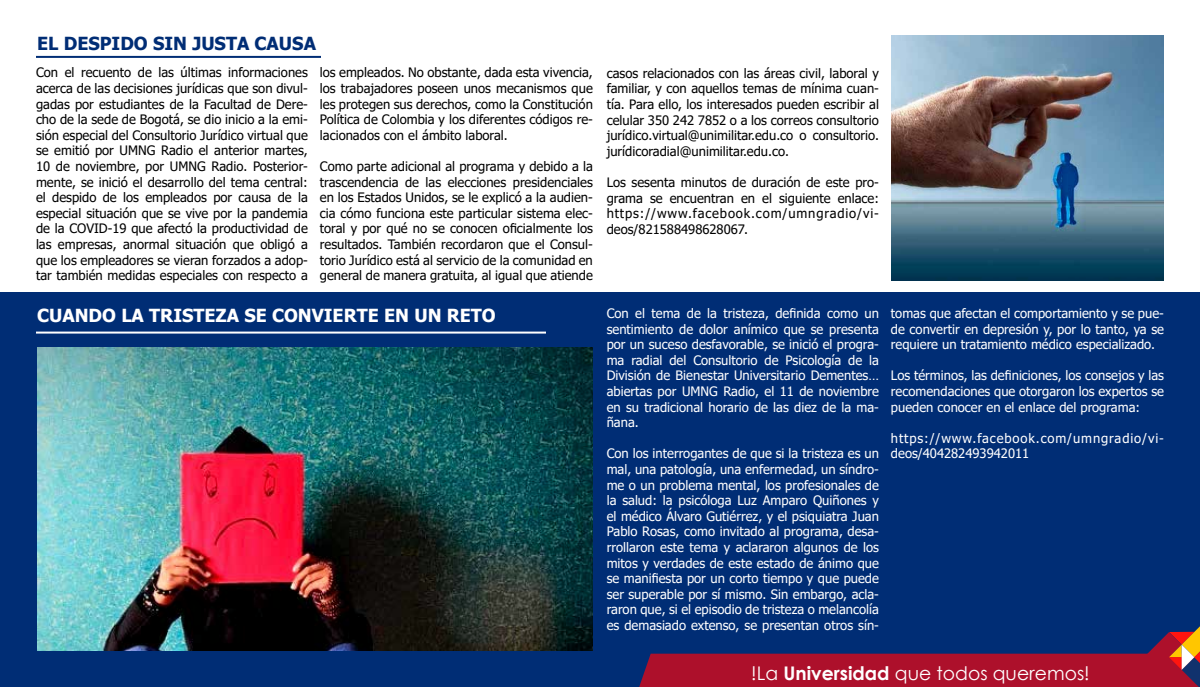
<style>
.page{position:relative;width:1200px;height:687px;background:#fff}
.page>*{position:absolute;margin:0;border:0;box-sizing:border-box;transform-origin:0 0}
.t1{font:18.8px "Century Gothic";color:#fff}
.t2{font:700 18px "Tahoma";color:#fff}
.t3{font:700 18px "Tahoma";color:#002d75}
.t4{font:13px/15.6px "Tahoma";color:#000;text-align:justify}
.t5{font:13px/15.6px "Tahoma";color:#fff;text-align:justify}
.t6{font:13px/15.6px "Tahoma";letter-spacing:.065em;color:#fff}
.s1{font-weight:700}
</style>
<div class="page">
<hr style="left:36px;top:56px;width:285px;height:2px;background:#002d75">
<div style="left:0;top:293px;width:1200px;height:394px;background:#002d75"></div>
<svg style="left:639px;top:626px;width:561px;height:61px"></svg>
<hr style="left:36px;top:332px;width:510px;height:2px;background:#fff">
<img style="left:891px;top:35px;width:273px;height:246px">
<img style="left:37px;top:348px;width:556px;height:303px">
<h2 class="t3" style="left:37px;top:31px;width:280px">EL DESPIDO SIN JUSTA CAUSA</h2>
<p class="t4" style="left:36px;top:66px;width:273px">Con el recuento de las últimas informaciones acerca de las decisiones jurídicas que son divul&shy;gadas por estudiantes de la Facultad de Dere&shy;cho de la sede de Bogotá, se dio inicio a la emi&shy;sión especial del Consultorio Jurídico virtual que se emitió por UMNG Radio el anterior martes, 10 de noviembre, por UMNG Radio. Posterior&shy;mente, se inició el desarrollo del tema central: el despido de los empleados por causa de la especial situación que se vive por la pandemia de la COVID-19 que afectó la productividad de las empresas, anormal situación que obligó a que los empleadores se vieran forzados a adop&shy;tar también medidas especiales con respecto a</p>
<p class="t4" style="left:320px;top:66px;width:275px">los empleados. No obstante, dada esta vivencia, los trabajadores poseen unos mecanismos que les protegen sus derechos, como la Constitución Política de Colombia y los diferentes códigos re&shy;lacionados con el ámbito laboral.</p>
<p class="t4" style="left:320px;top:159px;width:275px">Como parte adicional al programa y debido a la trascendencia de las elecciones presidenciales en los Estados Unidos, se le explicó a la audien&shy;cia cómo funciona este particular sistema elec&shy;toral y por qué no se conocen oficialmente los resultados. También recordaron que el Consul&shy;torio Jurídico está al servicio de la comunidad en general de manera gratuita, al igual que atiende</p>
<p class="t4" style="left:607px;top:66px;width:274px">casos relacionados con las áreas civil, laboral y familiar, y con aquellos temas de mínima cuan&shy;tía. Para ello, los interesados pueden escribir al celular 350 242 7852 o a los correos consultorio jurídico.virtual@unimilitar.edu.co o consultorio. jurídicoradial@unimilitar.edu.co.</p>
<p class="t4" style="left:607px;top:175px;width:274px">Los sesenta minutos de duración de este pro&shy;grama se encuentran en el siguiente enlace: https://www.facebook.com/umngradio/vi&shy;deos/821588498628067.</p>
<h2 class="t2" style="left:37px;top:303px;width:460px">CUANDO LA TRISTEZA SE CONVIERTE EN UN RETO</h2>
<p class="t5" style="left:607px;top:306px;width:274px">Con el tema de la tristeza, definida como un sentimiento de dolor anímico que se presenta por un suceso desfavorable, se inició el progra&shy;ma radial del Consultorio de Psicología de la División de Bienestar Universitario Dementes… abiertas por UMNG Radio, el 11 de noviembre en su tradicional horario de las diez de la ma&shy;ñana.</p>
<p class="t5" style="left:607px;top:447px;width:274px">Con los interrogantes de que si la tristeza es un mal, una patología, una enfermedad, un síndro&shy;me o un problema mental, los profesionales de la salud: la psicóloga Luz Amparo Quiñones y el médico Álvaro Gutiérrez, y el psiquiatra Juan Pablo Rosas, como invitado al programa, desa&shy;rrollaron este tema y aclararon algunos de los mitos y verdades de este estado de ánimo que se manifiesta por un corto tiempo y que puede ser superable por sí mismo. Sin embargo, acla&shy;raron que, si el episodio de tristeza o melancolía es demasiado extenso, se presentan otros sín-</p>
<p class="t5" style="left:891px;top:306px;width:274px">tomas que afectan el comportamiento y se pue&shy;de convertir en depresión y, por lo tanto, ya se requiere un tratamiento médico especializado.</p>
<p class="t5" style="left:891px;top:369px;width:275px">Los términos, las definiciones, los consejos y las recomendaciones que otorgaron los expertos se pueden conocer en el enlace del programa:</p>
<p class="t6" style="left:891px;top:431px;width:274px">https://www.facebook.com/umngradio/vi&shy;deos/404282493942011</p>
<h1 class="t1" style="left:751px;top:660px;width:340px">!La <span class="s1">Universidad</span> que todos queremos!</h1>
</div>
